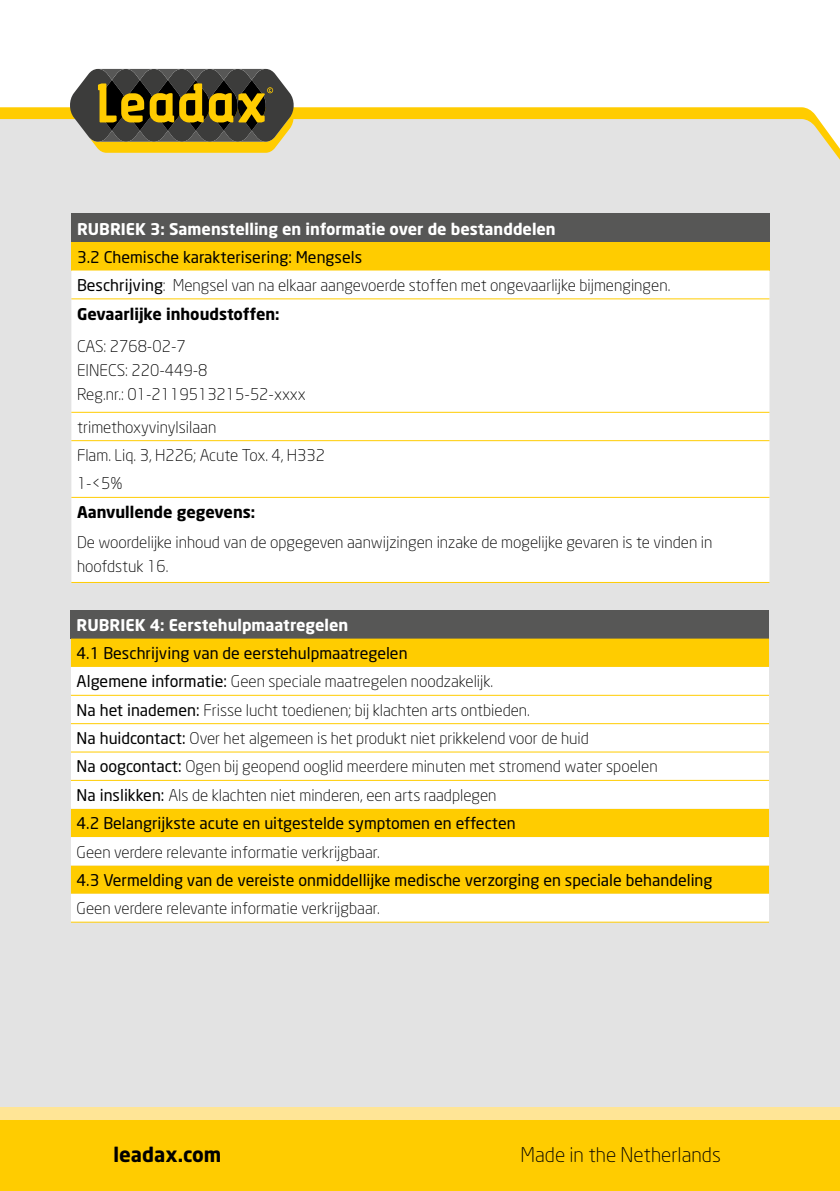
<style>
.page{position:relative;width:840px;height:1191px;background:#fff}
.page>*{position:absolute;margin:0;border:0;box-sizing:border-box;transform-origin:0 0}
.t1{font:300 20px "Neo Sans";color:#000}
.t2{font:700 20px "Neo Sans";color:#000}
.t3{font:300 16px/28.4px "Neo Sans";color:#000}
.t4{font:700 16px "Neo Sans";color:#fff}
.t5{font:16px "Neo Sans";color:#000}
.t6{font:700 16px "Neo Sans";color:#000}
.s1{font-weight:400}
.s2{font-weight:700}
</style>
<div class="page">
<div style="left:0;top:182px;width:839px;height:925px;background:#e3e3e3"></div>
<div style="left:0;top:1120px;width:839px;height:71px;background:#fc0"></div>
<svg style="left:0;top:107px;width:839px;height:75px;background:#e7e0c4"></svg>
<svg style="left:69px;top:69px;width:226px;height:84px;background:#7b6e36"></svg>
<div style="left:0;top:1107px;width:839px;height:13px;background:#ffe596"></div>
<div style="left:71px;top:214px;width:698px;height:28px;background:#575756"></div>
<div style="left:71px;top:242px;width:698px;height:28px;background:#fc0"></div>
<svg style="left:71px;top:270px;width:698px;height:312px"></svg>
<hr style="left:71px;top:440px;width:698px;height:1px;background:#fc0">
<hr style="left:71px;top:298px;width:698px;height:1px;background:#fc0">
<hr style="left:71px;top:412px;width:698px;height:1px;background:#fc0">
<hr style="left:71px;top:582px;width:698px;height:1px;background:#fc0">
<hr style="left:71px;top:497px;width:698px;height:1px;background:#fc0">
<div style="left:71px;top:610px;width:697px;height:28px;background:#575756"></div>
<div style="left:71px;top:638px;width:697px;height:29px;background:#fc0"></div>
<svg style="left:71px;top:667px;width:697px;height:254px"></svg>
<hr style="left:71px;top:695px;width:697px;height:1px;background:#fc0">
<hr style="left:71px;top:723px;width:697px;height:1px;background:#fc0">
<hr style="left:71px;top:751px;width:697px;height:1px;background:#fc0">
<hr style="left:71px;top:780px;width:697px;height:1px;background:#fc0">
<hr style="left:71px;top:921px;width:697px;height:1px;background:#fc0">
<p class="t4" style="left:77px;top:218px;width:480px">RUBRIEK 3: Samenstelling en informatie over de bestanddelen</p>
<p class="t3" style="left:77px;top:242px;width:594px"><span class="s1">3.2 Chemische karakterisering: Mengsels<br>Beschrijving</span>: Mengsel van na elkaar aangevoerde stoffen met ongevaarlijke bijmengingen.<br><span class="s2">Gevaarlijke inhoudstoffen:</span></p>
<p class="t3" style="left:77px;top:334px;width:230px;line-height:24px">CAS: 2768-02-7<br>EINECS: 220-449-8<br>Reg.nr.: 01-2119513215-52-xxxx</p>
<p class="t3" style="left:77px;top:413px;width:249px">trimethoxyvinylsilaan<br>Flam. Liq. 3, H226; Acute Tox. 4, H332<br>1-&lt;5%</p>
<p class="t6" style="left:77px;top:502px;width:180px">Aanvullende gegevens:</p>
<p class="t3" style="left:77px;top:530px;width:636px;line-height:24px">De woordelijke inhoud van de opgegeven aanwijzingen inzake de mogelijke gevaren is te vinden in hoofdstuk 16.</p>
<p class="t4" style="left:77px;top:615px;width:273px">RUBRIEK 4: Eerstehulpmaatregelen</p>
<p class="t3" style="left:77px;top:639px;width:582px"><span class="s1">4.1 Beschrijving van de eerstehulpmaatregelen<br>Algemene informatie:</span> Geen speciale maatregelen noodzakelijk.<br><span class="s1">Na het inademen:</span> Frisse lucht toedienen; bij klachten arts ontbieden.<br><span class="s1">Na huidcontact:</span> Over het algemeen is het produkt niet prikkelend voor de huid<br><span class="s1">Na oogcontact:</span> Ogen bij geopend ooglid meerdere minuten met stromend water spoelen <span class="s1">Na inslikken:</span> Als de klachten niet minderen, een arts raadplegen<br><span class="s1">4.2 Belangrijkste acute en uitgestelde symptomen en effecten</span></p>
<p class="t3" style="left:77px;top:837px;width:305px">Geen verdere relevante informatie verkrijgbaar.</p>
<p class="t5" style="left:77px;top:870px;width:637px">4.3 Vermelding van de vereiste onmiddellijke medische verzorging en speciale behandeling</p>
<p class="t3" style="left:77px;top:894px;width:305px">Geen verdere relevante informatie verkrijgbaar.</p>
<p class="t2" style="left:113px;top:1141px;width:109px">leadax.com</p>
<p class="t1" style="left:520px;top:1142px;width:202px">Made in the Netherlands</p>
</div>
